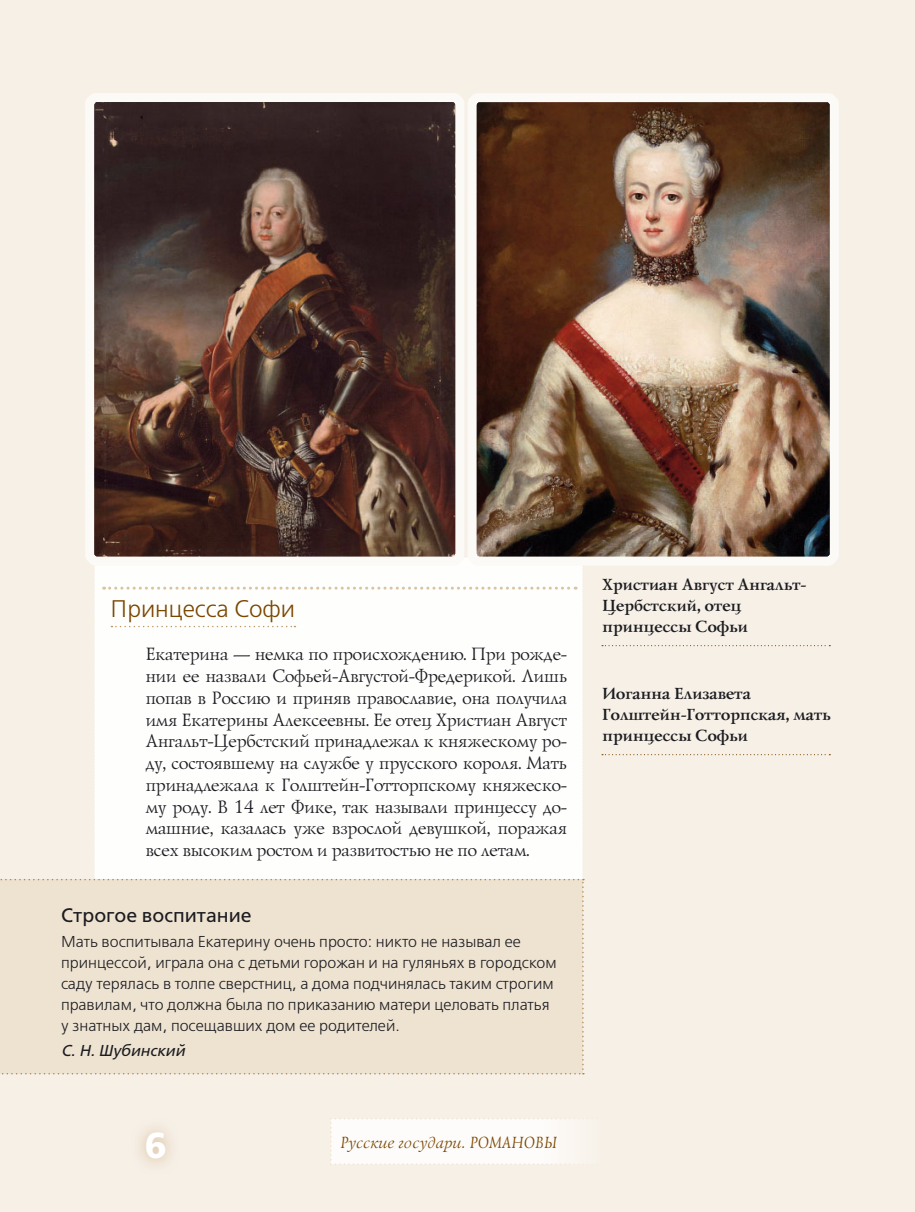
<style>
.page{position:relative;width:915px;height:1212px;background:#fff}
.page>*{position:absolute;margin:0;border:0;box-sizing:border-box;transform-origin:0 0}
.t1{font:700 36px "Free Set";color:#fff}
.t2{font:300 24px "Free Set";color:#7a4600}
.t3{font:19.5px "Free Set";color:#1b1c20}
.t4{font:18.3px/21.8px "Lazurski C";color:#1b1c20;text-align:justify}
.t5{font:700 16.5px/21px "Lazurski C";color:#1b1c20}
.t6{font:italic 16.5px "Lazurski";letter-spacing:.01em;color:#7a4600}
.t7{font:300 15.75px/21px "Free Set";color:#1b1c20}
.t8{font:italic 15.75px "Free Set";color:#1b1c20}
</style>
<div class="page">
<div style="left:0;top:0;width:914px;height:1212px;background:#f7f0e7"></div>
<div style="left:330px;top:1118px;width:243px;height:47px;background:#fdfcfa"></div>
<svg style="left:602px;top:754px;width:228px;height:1px"></svg>
<svg style="left:602px;top:645px;width:228px;height:1px"></svg>
<img style="left:468px;top:93px;width:371px;height:472px">
<svg style="left:0;top:557px;width:583px;height:517px;background:#f6f1e9"></svg>
<svg style="left:77px;top:93px;width:391px;height:477px;background:#5b443e"></svg>
<h2 class="t2" style="left:111px;top:598px;width:186px">Принцесса Софи</h2>
<p class="t4" style="left:145px;top:645px;width:423px">Екатерина — немка по происхождению. При рожде&shy;нии ее назвали Софьей-Августой-Фредерикой. Лишь попав в Россию и приняв православие, она получила имя Екатерины Алексеевны. Ее отец Христиан Август Ангальт-Цербстский принадлежал к княжескому ро&shy;ду, состоявшему на службе у прусского короля. Мать принадлежала к Голштейн-Готторпскому княжеско&shy;му роду. В 14 лет Фике, так называли принцессу до&shy;машние, казалась уже взрослой девушкой, поражая всех высоким ростом и развитостью не по летам.</p>
<p class="t3" style="left:61px;top:903px;width:192px">Строгое воспитание</p>
<p class="t7" style="left:61px;top:932px;width:497px">Мать воспитывала Екатерину очень просто: никто не называл ее принцессой, играла она с детьми горожан и на гуляньях в городском саду терялась в толпе сверстниц, а дома подчинялась таким строгим правилам, что должна была по приказанию матери целовать платья у знатных дам, посещавших дом ее родителей.</p>
<p class="t8" style="left:61px;top:1045px;width:125px">С. Н. Шубинский</p>
<h1 class="t1" style="left:145px;top:1122px;width:24px">6</h1>
<p class="t6" style="left:339px;top:1131px;width:218px">Русские государи. РОМАНОВЫ</p>
<p class="t5" style="left:601px;top:576px;width:206px">Христиан Август Ангальт-<br>Цербстский, отец принцессы Софьи</p>
<p class="t5" style="left:601px;top:685px;width:230px">Иоганна Елизавета<br>Голштейн-Готторпская, мать принцессы Софьи</p>
</div>
